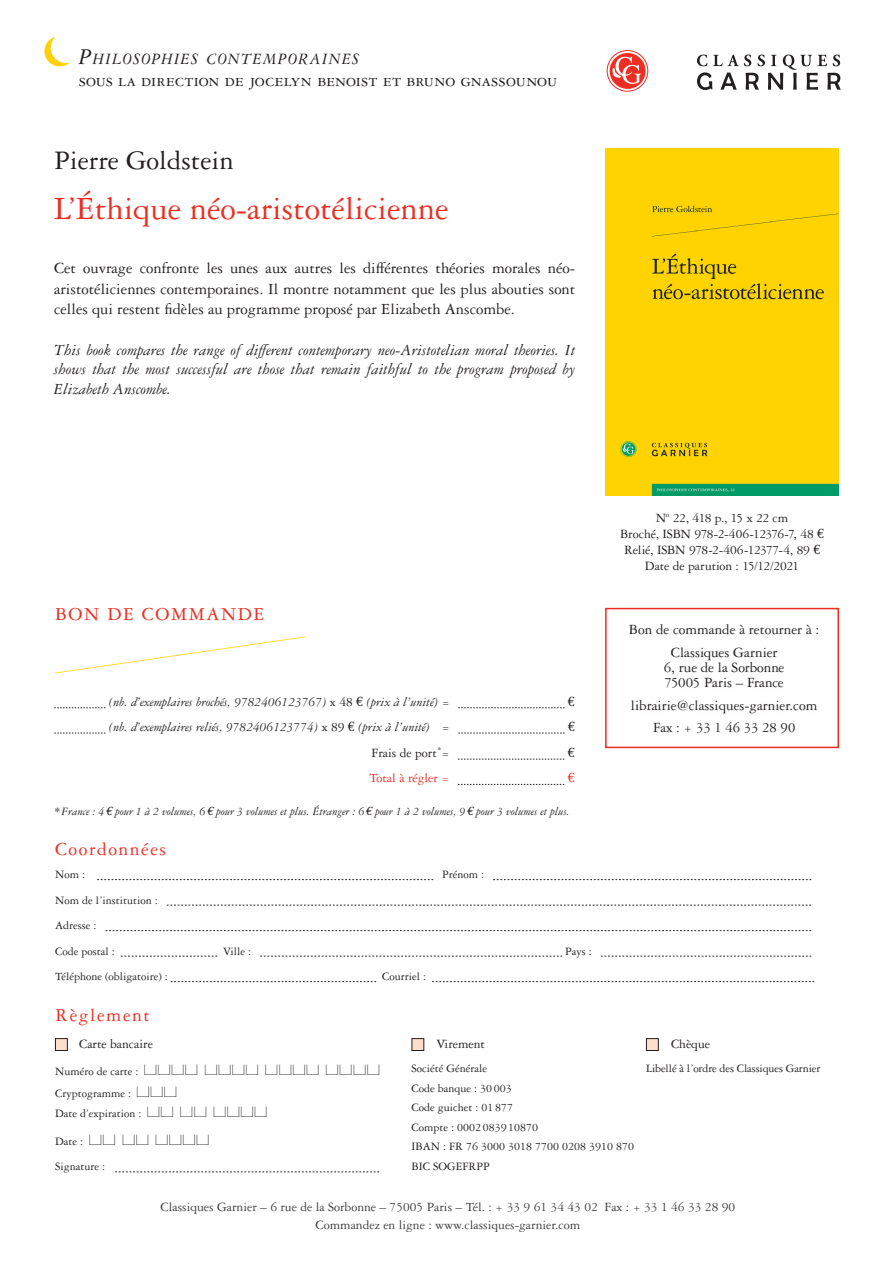
<style>
.page{position:relative;width:893px;height:1263px;background:#fff}
.page>*{position:absolute;margin:0;border:0;box-sizing:border-box;transform-origin:0 0}
.t1{font:34.5px "Garamond 3 LT Pro";color:#ee2e22}
.t2{font:28.5px "Garamond 3 LT Pro";color:#231f20}
.t3{font:19.5px "Garamond 3 LT Pro";letter-spacing:.08em;color:#ee2e22}
.t4{font:18px "Garamond 3 LT Pro";color:#231f20}
.t5{font:italic 16.8px "Garamond 3 LT Pro";letter-spacing:.06em;color:#231f20}
.t6{font:16.5px/20.2px "Garamond 3 LT Pro";color:#231f20;text-align:justify}
.t7{font:italic 16.5px/19.5px "Garamond 3 LT Pro";color:#231f20;text-align:justify}
.t8{font:15px/23.5px "Garamond 3 LT Pro";color:#231f20;text-align:center}
.t9{font:15px/15px "Garamond 3 LT Pro";letter-spacing:-.025em;color:#231f20}
.t10{font:13.5px/16.2px "Garamond 3 LT Pro";letter-spacing:-.02em;color:#231f20;text-align:center}
.t11{font:13.5px/18px "Garamond 3 LT Pro";color:#3e3e3f;text-align:center}
.t12{font:italic 13.5px "Garamond 3 LT Pro";color:#231f20}
.t13{font:13.5px "Casesaremplir Roman";letter-spacing:.12em;color:#231f20;scale:1.15 1}
.t14{font:13.5px "Garamond 3 LT Pro";color:#ee2e22}
.t15{font:13.5px "Euro Serif";color:#231f20}
.t16{font:13.5px "Euro Serif";color:#ee2e22}
.t17{font:12px/19.5px "Garamond 3 LT Pro";color:#231f20}
.t18{font:italic 12px "Garamond 3 LT Pro";color:#231f20}
.s1{font-size:24px}
.s2{font-style:normal}
.s3{font-family:"Euro Serif";font-style:normal}
.s4{font-family:"Euro Serif"}
.s5{font-family:"Garamond 3 LT Pro";font-size:12px}
.s6{font-family:"Casesaremplir Roman";font-size:13.5px}
</style>
<div class="page">
<div style="left:55px;top:1038px;width:12px;height:12px;background:#fddecf"></div>
<div style="left:55px;top:1038px;width:13px;height:13px;border:1px solid #231f20"></div>
<div style="left:646px;top:1038px;width:12px;height:12px;background:#fddecf"></div>
<div style="left:646px;top:1038px;width:13px;height:13px;border:1px solid #231f20"></div>
<div style="left:412px;top:1038px;width:12px;height:12px;background:#fddecf"></div>
<div style="left:412px;top:1038px;width:12px;height:13px;border:1px solid #231f20"></div>
<div style="left:605px;top:608px;width:234px;height:140px;border:2px solid #ee2e22"></div>
<svg style="left:115px;top:1171px;width:264px;height:1px"></svg>
<svg style="left:55px;top:636px;width:251px;height:38px"></svg>
<div style="left:610px;top:54px;width:35px;height:34px;background:#ee2e22;border-radius:50%"></div>
<div style="left:610px;top:53px;width:36px;height:36px;border:2px solid #ee2e22;border-radius:50%"></div>
<svg style="left:612px;top:57px;width:29px;height:27px"></svg>
<div style="left:607px;top:50px;width:41px;height:42px;border:1px solid #ee2e22;border-radius:50%"></div>
<svg style="left:697px;top:55px;width:144px;height:35px"></svg>
<svg style="left:44px;top:37px;width:26px;height:29px"></svg>
<svg style="left:458px;top:759px;width:106px;height:1px"></svg>
<svg style="left:458px;top:784px;width:106px;height:1px"></svg>
<svg style="left:97px;top:879px;width:336px;height:1px"></svg>
<svg style="left:493px;top:879px;width:318px;height:1px"></svg>
<svg style="left:167px;top:905px;width:644px;height:1px"></svg>
<svg style="left:105px;top:930px;width:706px;height:1px"></svg>
<svg style="left:121px;top:956px;width:96px;height:1px"></svg>
<svg style="left:260px;top:956px;width:302px;height:1px"></svg>
<svg style="left:601px;top:956px;width:210px;height:1px"></svg>
<svg style="left:171px;top:981px;width:205px;height:1px"></svg>
<svg style="left:432px;top:981px;width:382px;height:1px"></svg>
<svg style="left:54px;top:707px;width:51px;height:1px"></svg>
<svg style="left:458px;top:707px;width:107px;height:1px"></svg>
<svg style="left:54px;top:733px;width:51px;height:1px"></svg>
<svg style="left:458px;top:733px;width:107px;height:1px"></svg>
<div style="left:605px;top:148px;width:234px;height:348px;background:#ffd300"></div>
<h3 class="t5" style="left:79px;top:50px;width:283px"><span class="s1">P</span>HILOSOPHIES CONTEMPORAINES</h3>
<h3 class="t4" style="left:79px;top:71px;width:480px">Sous la direction de Jocelyn Benoist et Bruno Gnassounou</h3>
<h2 class="t2" style="left:54px;top:145px;width:181px">Pierre Goldstein</h2>
<h1 class="t1" style="left:54px;top:190px;width:396px">L’Éthique néo-aristotélicienne</h1>
<p class="t6" style="left:54px;top:258px;width:523px">Cet ouvrage confronte les unes aux autres les différentes théories morales néo&shy;aristotéliciennes contemporaines. Il montre notamment que les plus abouties sont celles qui restent fidèles au programme proposé par Elizabeth Anscombe.</p>
<h3 class="t7" style="left:54px;top:340px;width:523px">This book compares the range of different contemporary neo-Aristotelian moral theories. It shows that the most successful are those that remain faithful to the program proposed by Elizabeth Anscombe.</h3>
<h3 class="t3" style="left:55px;top:603px;width:211px">BON DE COMMANDE</h3>
<p class="t12" style="left:109px;top:694px;width:343px">(nb. d’exemplaires brochés, 9782406123767) <span class="s2">x 48</span> <span class="s3">€</span> (prix à l’unité) <span class="s2">=</span></p>
<p class="t15" style="left:568px;top:693px;width:8px">€</p>
<p class="t12" style="left:109px;top:719px;width:343px">(nb. d’exemplaires reliés, 9782406123774) <span class="s2">x 89</span> <span class="s3">€</span> (prix à l’unité) <span class="s2">=</span></p>
<p class="t15" style="left:568px;top:718px;width:8px">€</p>
<p class="t10" style="left:372px;top:745px;width:79px">Frais de port<sup>*</sup>=</p>
<p class="t15" style="left:568px;top:744px;width:8px">€</p>
<p class="t14" style="left:369px;top:771px;width:81px">Total à régler =</p>
<p class="t16" style="left:568px;top:769px;width:8px">€</p>
<p class="t18" style="left:54px;top:804px;width:517px">*France : 4 <span class="s4">€</span> pour 1 à 2 volumes, 6 <span class="s4">€</span> pour 3 volumes et plus. Étranger : 6<span class="s4">€</span> pour 1 à 2 volumes, 9<span class="s4">€</span> pour 3 volumes et plus.</p>
<h3 class="t3" style="left:55px;top:838px;width:112px">Coordonnées</h3>
<p class="t17" style="left:55px;top:865px;width:31px">Nom :</p>
<p class="t17" style="left:442px;top:865px;width:43px">Prénom :</p>
<p class="t17" style="left:55px;top:887px;width:104px;line-height:25.5px">Nom de l’institution :<br>Adresse :<br>Code postal :</p>
<p class="t17" style="left:223px;top:941px;width:30px">Ville :</p>
<p class="t17" style="left:565px;top:941px;width:28px">Pays :</p>
<p class="t17" style="left:55px;top:967px;width:114px">Téléphone (obligatoire) :</p>
<p class="t17" style="left:382px;top:967px;width:45px">Courriel :</p>
<h3 class="t3" style="left:55px;top:1004px;width:96px">Règlement</h3>
<p class="t10" style="left:620px;top:509px;width:205px">N<sup>o</sup> 22, 418 p., 15 x 22 cm<br>Broché, ISBN 978-2-406-12376-7, 48 <span class="s4">€<br></span>Relié, ISBN 978-2-406-12377-4, 89 <span class="s4">€<br></span>Date de parution : 15/12/2021</p>
<p class="t8" style="left:629px;top:617px;width:192px">Bon de commande à retourner à :<br>Classiques Garnier</p>
<p class="t9" style="left:664px;top:660px;width:122px">6, rue de la Sorbonne<br>75005 Paris – France</p>
<p class="t8" style="left:631px;top:694px;width:188px;line-height:22.2px">librairie@classiques-garnier.com<br>Fax : + 33 1 46 33 28 90</p>
<p class="t10" style="left:79px;top:1036px;width:75px">Carte bancaire</p>
<p class="t13" style="left:55px;top:1062px;width:283px"><span class="s5">Numéro de carte :</span> ffff ffff ffff ffff</p>
<p class="t17" style="left:55px;top:1084px;width:213px">Cryptogramme : <span class="s6">fff<br></span>Date d’expiration : <span class="s6">ff ff ffff</span></p>
<p class="t13" style="left:55px;top:1132px;width:135px"><span class="s5">Date :</span> ff ff ffff</p>
<p class="t17" style="left:55px;top:1157px;width:51px">Signature :</p>
<p class="t10" style="left:436px;top:1035px;width:50px">Virement</p>
<p class="t17" style="left:412px;top:1059px;width:224px">Société Générale<br>Code banque : 30003<br>Code guichet : 01877<br>Compte : 0002083910870<br>IBAN : FR 76 3000 3018 7700 0208 3910 870<br>BIC SOGEFRPP</p>
<p class="t10" style="left:671px;top:1036px;width:41px">Chèque</p>
<p class="t17" style="left:646px;top:1059px;width:176px">Libellé à l’ordre des Classiques Garnier</p>
<p class="t11" style="left:160px;top:1198px;width:576px">Classiques Garnier – 6 rue de la Sorbonne – 75005 Paris – Tél. : + 33 9 61 34 43 02 Fax : + 33 1 46 33 28 90<br>Commandez en ligne : www.classiques-garnier.com</p>
</div>
